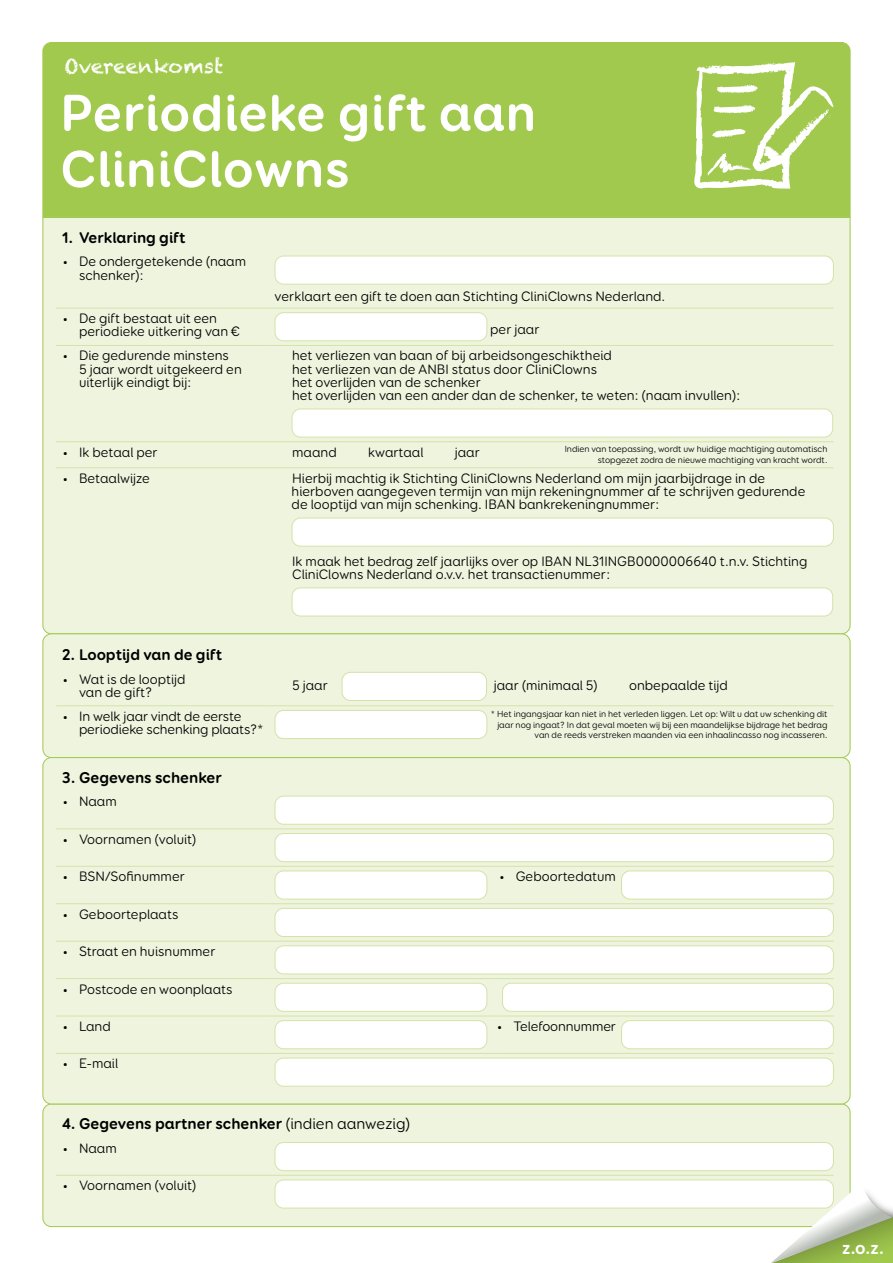
<style>
.page{position:relative;width:893px;height:1263px;background:#fff}
.page>*{position:absolute;margin:0;border:0;box-sizing:border-box;transform-origin:0 0}
.t1{font:700 52.5px/56.1px "Booster Next FY";letter-spacing:.01em;color:#fff}
.t2{font:20.1px "Chalkduster";color:#fff}
.t3{font:700 17.85px "Booster Next FY";color:#fff}
.t4{font:700 15.75px "Booster Next FY";color:#000}
.t5{font:13.8px/13.2px "Booster Next FY";color:#000}
.t6{font:9px/10.5px "Booster Next FY";color:#000;text-align:right}
.s1{font-weight:400}
</style>
<div class="page">
<div style="left:43px;top:1104px;width:807px;height:122px;background:#eef4de;border-radius:9px"></div>
<hr style="left:56px;top:1175px;width:213px;height:1px;background:#d4e3a9">
<hr style="left:269px;top:1175px;width:564px;height:1px;background:#d4e3a9">
<div style="left:275px;top:1142px;width:558px;height:29px;background:#fff;border-radius:9px"></div>
<div style="left:275px;top:1142px;width:559px;height:29px;border:1px solid #d4e3a9;border-radius:9px"></div>
<div style="left:275px;top:1180px;width:558px;height:28px;background:#fff;border-radius:9px"></div>
<div style="left:275px;top:1179px;width:559px;height:29px;border:1px solid #d4e3a9;border-radius:9px"></div>
<div style="left:43px;top:1103px;width:807px;height:124px;border:1px solid #a1c94e;border-radius:9px"></div>
<div style="left:42px;top:42px;width:809px;height:175px;background:#a1c94e"></div>
<svg style="left:694px;top:62px;width:139px;height:127px"></svg>
<img style="left:773px;top:1178px;width:78px;height:5px">
<svg style="left:725px;top:1183px;width:168px;height:80px"></svg>
<svg style="left:42px;top:217px;width:809px;height:417px"></svg>
<div style="left:43px;top:634px;width:807px;height:123px;background:#eef4de;border-radius:9px"></div>
<hr style="left:56px;top:705px;width:213px;height:1px;background:#d4e3a9">
<hr style="left:269px;top:705px;width:167px;height:1px;background:#d4e3a9">
<hr style="left:436px;top:705px;width:397px;height:1px;background:#d4e3a9">
<div style="left:342px;top:672px;width:144px;height:28px;background:#fff;border-radius:9px"></div>
<div style="left:342px;top:672px;width:145px;height:29px;border:1px solid #d4e3a9;border-radius:9px"></div>
<div style="left:275px;top:710px;width:212px;height:28px;background:#fff;border-radius:9px"></div>
<div style="left:275px;top:710px;width:212px;height:29px;border:1px solid #d4e3a9;border-radius:9px"></div>
<div style="left:43px;top:633px;width:807px;height:125px;border:1px solid #a1c94e;border-radius:9px"></div>
<div style="left:43px;top:757px;width:807px;height:347px;background:#eef4de;border-radius:9px"></div>
<hr style="left:56px;top:903px;width:213px;height:1px;background:#d4e3a9">
<hr style="left:269px;top:903px;width:221px;height:1px;background:#d4e3a9">
<hr style="left:496px;top:903px;width:124px;height:1px;background:#d4e3a9">
<hr style="left:620px;top:903px;width:214px;height:1px;background:#d4e3a9">
<hr style="left:56px;top:941px;width:213px;height:1px;background:#d4e3a9">
<hr style="left:269px;top:941px;width:221px;height:1px;background:#d4e3a9">
<hr style="left:496px;top:941px;width:124px;height:1px;background:#d4e3a9">
<hr style="left:620px;top:941px;width:214px;height:1px;background:#d4e3a9">
<hr style="left:56px;top:1053px;width:213px;height:1px;background:#d4e3a9">
<hr style="left:269px;top:1053px;width:221px;height:1px;background:#d4e3a9">
<hr style="left:496px;top:1053px;width:124px;height:1px;background:#d4e3a9">
<hr style="left:620px;top:1053px;width:214px;height:1px;background:#d4e3a9">
<hr style="left:56px;top:866px;width:213px;height:1px;background:#d4e3a9">
<hr style="left:269px;top:866px;width:221px;height:1px;background:#d4e3a9">
<hr style="left:496px;top:866px;width:124px;height:1px;background:#d4e3a9">
<hr style="left:620px;top:866px;width:214px;height:1px;background:#d4e3a9">
<hr style="left:56px;top:828px;width:213px;height:1px;background:#d4e3a9">
<hr style="left:269px;top:828px;width:221px;height:1px;background:#d4e3a9">
<hr style="left:496px;top:828px;width:124px;height:1px;background:#d4e3a9">
<hr style="left:620px;top:828px;width:214px;height:1px;background:#d4e3a9">
<hr style="left:56px;top:1016px;width:213px;height:1px;background:#d4e3a9">
<hr style="left:269px;top:1016px;width:221px;height:1px;background:#d4e3a9">
<hr style="left:496px;top:1016px;width:124px;height:1px;background:#d4e3a9">
<hr style="left:620px;top:1016px;width:214px;height:1px;background:#d4e3a9">
<hr style="left:56px;top:978px;width:213px;height:1px;background:#d4e3a9">
<hr style="left:269px;top:978px;width:221px;height:1px;background:#d4e3a9">
<hr style="left:496px;top:978px;width:124px;height:1px;background:#d4e3a9">
<hr style="left:620px;top:978px;width:214px;height:1px;background:#d4e3a9">
<div style="left:275px;top:796px;width:558px;height:28px;background:#fff;border-radius:9px"></div>
<div style="left:275px;top:796px;width:559px;height:29px;border:1px solid #d4e3a9;border-radius:9px"></div>
<div style="left:275px;top:833px;width:558px;height:29px;background:#fff;border-radius:9px"></div>
<div style="left:275px;top:833px;width:559px;height:29px;border:1px solid #d4e3a9;border-radius:9px"></div>
<div style="left:275px;top:871px;width:212px;height:28px;background:#fff;border-radius:9px"></div>
<div style="left:275px;top:870px;width:212px;height:29px;border:1px solid #d4e3a9;border-radius:9px"></div>
<div style="left:621px;top:871px;width:212px;height:28px;background:#fff;border-radius:9px"></div>
<div style="left:621px;top:870px;width:213px;height:29px;border:1px solid #d4e3a9;border-radius:9px"></div>
<div style="left:275px;top:908px;width:558px;height:28px;background:#fff;border-radius:9px"></div>
<div style="left:275px;top:908px;width:559px;height:29px;border:1px solid #d4e3a9;border-radius:9px"></div>
<div style="left:275px;top:946px;width:558px;height:28px;background:#fff;border-radius:9px"></div>
<div style="left:275px;top:945px;width:559px;height:29px;border:1px solid #d4e3a9;border-radius:9px"></div>
<div style="left:275px;top:983px;width:212px;height:28px;background:#fff;border-radius:9px"></div>
<div style="left:275px;top:983px;width:212px;height:29px;border:1px solid #d4e3a9;border-radius:9px"></div>
<div style="left:502px;top:983px;width:331px;height:28px;background:#fff;border-radius:9px"></div>
<div style="left:502px;top:983px;width:332px;height:29px;border:1px solid #d4e3a9;border-radius:9px"></div>
<div style="left:275px;top:1021px;width:212px;height:28px;background:#fff;border-radius:9px"></div>
<div style="left:275px;top:1020px;width:212px;height:29px;border:1px solid #d4e3a9;border-radius:9px"></div>
<div style="left:621px;top:1021px;width:212px;height:28px;background:#fff;border-radius:9px"></div>
<div style="left:621px;top:1020px;width:213px;height:29px;border:1px solid #d4e3a9;border-radius:9px"></div>
<div style="left:275px;top:1058px;width:558px;height:28px;background:#fff;border-radius:9px"></div>
<div style="left:275px;top:1058px;width:559px;height:28px;border:1px solid #d4e3a9;border-radius:9px"></div>
<h2 class="t2" style="left:64px;top:55px;width:161px">Overeenkomst</h2>
<h1 class="t1" style="left:60px;top:85px;width:477px">Periodieke gift aan<br>CliniClowns</h1>
<p class="t4" style="left:62px;top:227px;width:125px">1. Verklaring gift</p>
<p class="t5" style="left:79px;top:255px;width:169px;text-indent:-17px">• De ondergetekende (naam schenker):</p>
<p class="t5" style="left:275px;top:289px;width:392px">verklaart een gift te doen aan Stichting CliniClowns Nederland.</p>
<p class="t5" style="left:79px;top:312px;width:162px;text-indent:-17px">• De gift bestaat uit een periodieke uitkering van €</p>
<p class="t5" style="left:490px;top:322px;width:51px">per jaar</p>
<p class="t5" style="left:79px;top:349px;width:164px;text-indent:-17px">• Die gedurende minstens<br>5 jaar wordt uitgekeerd en uiterlijk eindigt bij:</p>
<p class="t5" style="left:292px;top:349px;width:449px">het verliezen van baan of bij arbeidsongeschiktheid<br>het verliezen van de ANBI status door CliniClowns<br>het overlijden van de schenker<br>het overlijden van een ander dan de schenker, te weten: (naam invullen):</p>
<p class="t5" style="left:62px;top:445px;width:97px">• Ik betaal per</p>
<p class="t5" style="left:292px;top:445px;width:46px">maand</p>
<p class="t5" style="left:368px;top:445px;width:57px">kwartaal</p>
<p class="t5" style="left:455px;top:445px;width:27px">jaar</p>
<p class="t6" style="left:565px;top:444px;width:264px">Indien van toepassing, wordt uw huidige machtiging automatisch stopgezet zodra de nieuwe machtiging van kracht wordt.</p>
<p class="t5" style="left:62px;top:471px;width:89px">• Betaalwijze</p>
<p class="t5" style="left:292px;top:471px;width:515px">Hierbij machtig ik Stichting CliniClowns Nederland om mijn jaarbijdrage in de hierboven aangegeven termijn van mijn rekeningnummer af te schrijven gedurende de looptijd van mijn schenking. IBAN bankrekeningnummer:</p>
<p class="t5" style="left:292px;top:554px;width:517px">Ik maak het bedrag zelf jaarlijks over op IBAN NL31INGB0000006640 t.n.v. Stichting<br>CliniClowns Nederland o.v.v. het transactienummer:</p>
<p class="t4" style="left:62px;top:645px;width:162px">2. Looptijd van de gift</p>
<p class="t5" style="left:79px;top:673px;width:108px;text-indent:-17px">• Wat is de looptijd van de gift?</p>
<p class="t5" style="left:292px;top:678px;width:37px">5 jaar</p>
<p class="t5" style="left:494px;top:678px;width:105px">jaar (minimaal 5)</p>
<p class="t5" style="left:629px;top:678px;width:100px">onbepaalde tijd</p>
<p class="t5" style="left:79px;top:709px;width:186px;text-indent:-17px">• In welk jaar vindt de eerste periodieke schenking plaats?*</p>
<p class="t6" style="left:491px;top:709px;width:338px">* Het ingangsjaar kan niet in het verleden liggen. Let op: Wilt u dat uw schenking dit jaar nog ingaat? In dat geval moeten wij bij een maandelijkse bijdrage het bedrag van de reeds verstreken maanden via een inhaalincasso nog incasseren.</p>
<p class="t4" style="left:62px;top:767px;width:161px">3. Gegevens schenker</p>
<p class="t5" style="left:62px;top:795px;width:56px">• Naam</p>
<p class="t5" style="left:62px;top:832px;width:136px">• Voornamen (voluit)</p>
<p class="t5" style="left:62px;top:870px;width:124px">• BSN/Sofinummer</p>
<p class="t5" style="left:499px;top:870px;width:119px">• Geboortedatum</p>
<p class="t5" style="left:62px;top:907px;width:118px">• Geboorteplaats</p>
<p class="t5" style="left:62px;top:945px;width:155px">• Straat en huisnummer</p>
<p class="t5" style="left:62px;top:982px;width:172px">• Postcode en woonplaats</p>
<p class="t5" style="left:62px;top:1020px;width:50px">• Land</p>
<p class="t5" style="left:496px;top:1020px;width:121px">• Telefoonnummer</p>
<p class="t5" style="left:62px;top:1057px;width:58px">• E-mail</p>
<p class="t4" style="left:62px;top:1114px;width:350px">4. Gegevens partner schenker <span class="s1">(indien aanwezig)</span></p>
<p class="t5" style="left:62px;top:1141px;width:56px">• Naam</p>
<p class="t5" style="left:62px;top:1179px;width:136px">• Voornamen (voluit)</p>
<p class="t3" style="left:842px;top:1237px;width:43px">z.o.z.</p>
</div>
